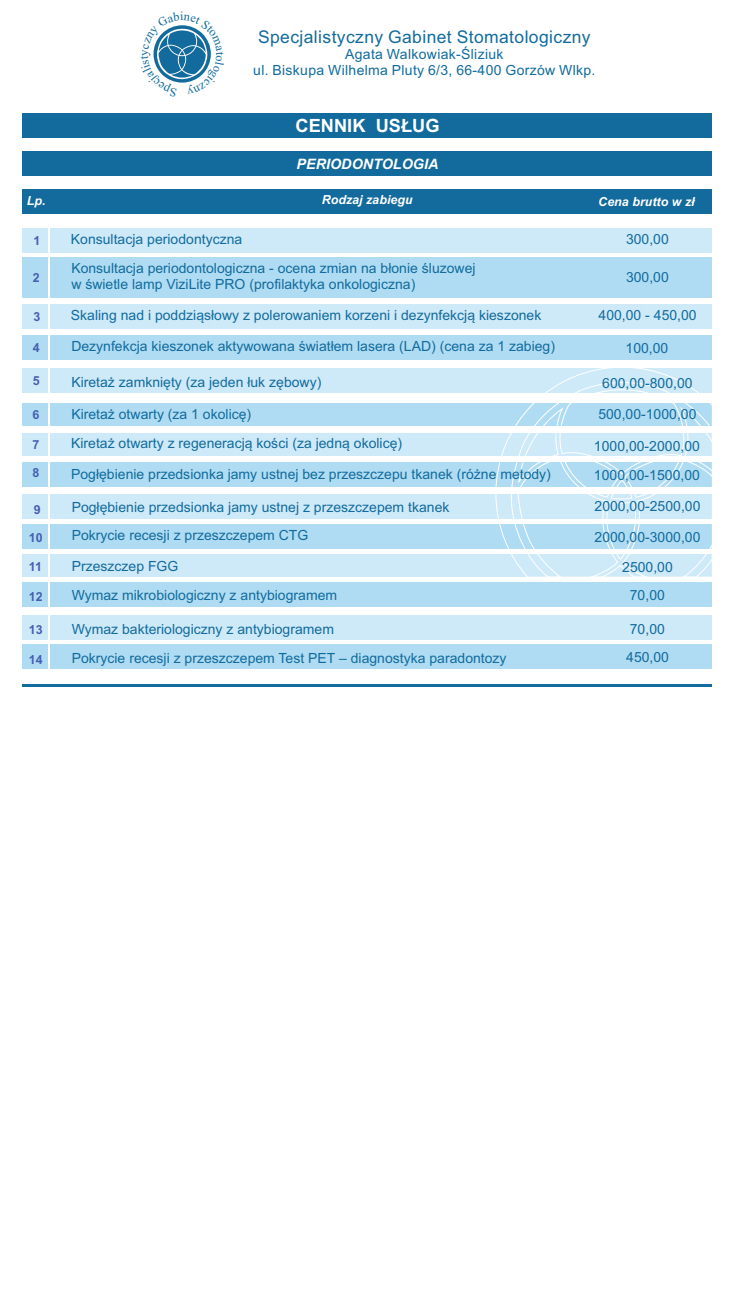
<style>
.page{position:relative;width:735px;height:1290px;background:#fff}
.page>*{position:absolute;margin:0;border:0;box-sizing:border-box;transform-origin:0 0}
.t1{font:700 18.2px "Arial";color:#fff}
.t2{font:17.5px "Arial";letter-spacing:.02em;color:#136b9d}
.t3{font:italic 700 14.35px "Arial";color:#fff}
.t4{font:14px/28.2px "Arial";color:#136b9d}
.t5{font:14px/15.6px "Arial";letter-spacing:.02em;color:#136b9d;text-align:center}
.t6{font:italic 700 12.42px "Arial";color:#fff}
.t7{font:700 12.42px "Arial";color:#465eb2}
</style>
<div class="page">
<div style="left:22px;top:644px;width:689px;height:25px;background:#afdcf2"></div>
<div style="left:23px;top:615px;width:689px;height:25px;background:#cee9f8"></div>
<div style="left:22px;top:582px;width:689px;height:25px;background:#afdcf2"></div>
<div style="left:23px;top:554px;width:689px;height:22px;background:#cee9f8"></div>
<div style="left:22px;top:524px;width:689px;height:25px;background:#afdcf2"></div>
<div style="left:23px;top:494px;width:689px;height:25px;background:#cee9f8"></div>
<div style="left:22px;top:462px;width:689px;height:25px;background:#afdcf2"></div>
<div style="left:23px;top:433px;width:689px;height:23px;background:#cee9f8"></div>
<div style="left:23px;top:404px;width:689px;height:22px;background:#afdcf2"></div>
<div style="left:23px;top:368px;width:689px;height:25px;background:#cee9f8"></div>
<div style="left:23px;top:335px;width:689px;height:25px;background:#afdcf2"></div>
<div style="left:23px;top:304px;width:689px;height:24px;background:#cee9f8"></div>
<div style="left:23px;top:113px;width:689px;height:25px;background:#136b9d"></div>
<svg style="left:494px;top:368px;width:188px;height:209px"></svg>
<svg style="left:510px;top:382px;width:202px;height:195px"></svg>
<hr style="left:22px;top:684px;width:689px;height:3px;background:#136b9d">
<div style="left:23px;top:151px;width:689px;height:25px;background:#136b9d"></div>
<div style="left:23px;top:189px;width:689px;height:25px;background:#136b9d"></div>
<div style="left:23px;top:257px;width:689px;height:41px;background:#afdcf2"></div>
<div style="left:23px;top:228px;width:689px;height:25px;background:#cee9f8"></div>
<hr style="left:48px;top:220px;width:2px;height:453px;background:#fff">
<svg style="left:153px;top:25px;width:58px;height:58px"></svg>
<p class="t2" style="left:258px;top:30px;width:334px">Specjalistyczny Gabinet Stomatologiczny</p>
<p class="t5" style="left:253px;top:48px;width:343px">Agata Walkowiak-Śliziuk<br>ul. Biskupa Wilhelma Pluty 6/3, 66-400 Gorzów Wlkp.</p>
<h1 class="t1" style="left:295px;top:119px;width:145px">CENNIK USŁUG</h1>
<p class="t3" style="left:296px;top:158px;width:143px">PERIODONTOLOGIA</p>
<p class="t6" style="left:27px;top:195px;width:20px">Lp.</p>
<p class="t6" style="left:321px;top:195px;width:92px">Rodzaj zabiegu</p>
<p class="t6" style="left:598px;top:197px;width:98px">Cena brutto w zł</p>
<p class="t7" style="left:33px;top:236px;width:8px">1</p>
<p class="t7" style="left:33px;top:273px;width:8px">2</p>
<p class="t4" style="left:71px;top:226px;width:173px">Konsultacja periodontyczna</p>
<p class="t4" style="left:625px;top:226px;width:44px">300,00</p>
<p class="t4" style="left:71px;top:262px;width:405px;line-height:15.6px">Konsultacja periodontologiczna - ocena zmian na błonie śluzowej w świetle lamp ViziLite PRO (profilaktyka onkologiczna)</p>
<p class="t4" style="left:625px;top:264px;width:44px">300,00</p>
<p class="t4" style="left:71px;top:302px;width:471px">Skaling nad i poddziąsłowy z polerowaniem korzeni i dezynfekcją kieszonek</p>
<p class="t4" style="left:598px;top:302px;width:100px">400,00 - 450,00</p>
<p class="t7" style="left:33px;top:312px;width:8px">3</p>
<p class="t7" style="left:33px;top:343px;width:8px">4</p>
<p class="t7" style="left:33px;top:376px;width:8px">5</p>
<p class="t7" style="left:33px;top:410px;width:8px">6</p>
<p class="t7" style="left:33px;top:440px;width:8px">7</p>
<p class="t7" style="left:33px;top:468px;width:8px">8</p>
<p class="t4" style="left:71px;top:333px;width:485px">Dezynfekcja kieszonek aktywowana światłem lasera (LAD) (cena za 1 zabieg)</p>
<p class="t4" style="left:625px;top:335px;width:44px">100,00</p>
<p class="t4" style="left:71px;top:370px;width:251px">Kiretaż zamknięty (za jeden łuk zębowy)</p>
<p class="t4" style="left:602px;top:370px;width:92px">600,00-800,00</p>
<p class="t4" style="left:71px;top:401px;width:181px">Kiretaż otwarty (za 1 okolicę)</p>
<p class="t4" style="left:598px;top:401px;width:100px">500,00-1000,00</p>
<p class="t4" style="left:71px;top:429px;width:481px;line-height:30.8px">Kiretaż otwarty z regeneracją kości (za jedną okolicę)<br>Pogłębienie przedsionka jamy ustnej bez przeszczepu tkanek (różne metody)</p>
<p class="t4" style="left:72px;top:495px;width:379px">Pogłębienie przedsionka jamy ustnej z przeszczepem tkanek</p>
<p class="t4" style="left:594px;top:493px;width:107px">2000,00-2500,00</p>
<p class="t4" style="left:593px;top:433px;width:107px">1000,00-2000,00</p>
<p class="t4" style="left:593px;top:462px;width:107px">1000,00-1500,00</p>
<p class="t7" style="left:34px;top:505px;width:8px">9</p>
<p class="t7" style="left:29px;top:533px;width:15px">10</p>
<p class="t4" style="left:72px;top:522px;width:238px">Pokrycie recesji z przeszczepem CTG</p>
<p class="t4" style="left:594px;top:524px;width:107px">2000,00-3000,00</p>
<p class="t7" style="left:29px;top:562px;width:15px">11</p>
<p class="t7" style="left:29px;top:591px;width:15px">12</p>
<p class="t7" style="left:29px;top:625px;width:15px">13</p>
<p class="t7" style="left:29px;top:654px;width:15px">14</p>
<p class="t4" style="left:72px;top:553px;width:267px;line-height:28.9px">Przeszczep FGG<br>Wymaz mikrobiologiczny z antybiogramem</p>
<p class="t4" style="left:72px;top:615px;width:436px;line-height:29.6px">Wymaz bakteriologiczny z antybiogramem<br>Pokrycie recesji z przeszczepem Test PET – diagnostyka paradontozy</p>
<p class="t4" style="left:622px;top:554px;width:52px;text-align:center">2500,00<br>70,00</p>
<p class="t4" style="left:626px;top:616px;width:44px">70,00<br>450,00</p>
</div>
